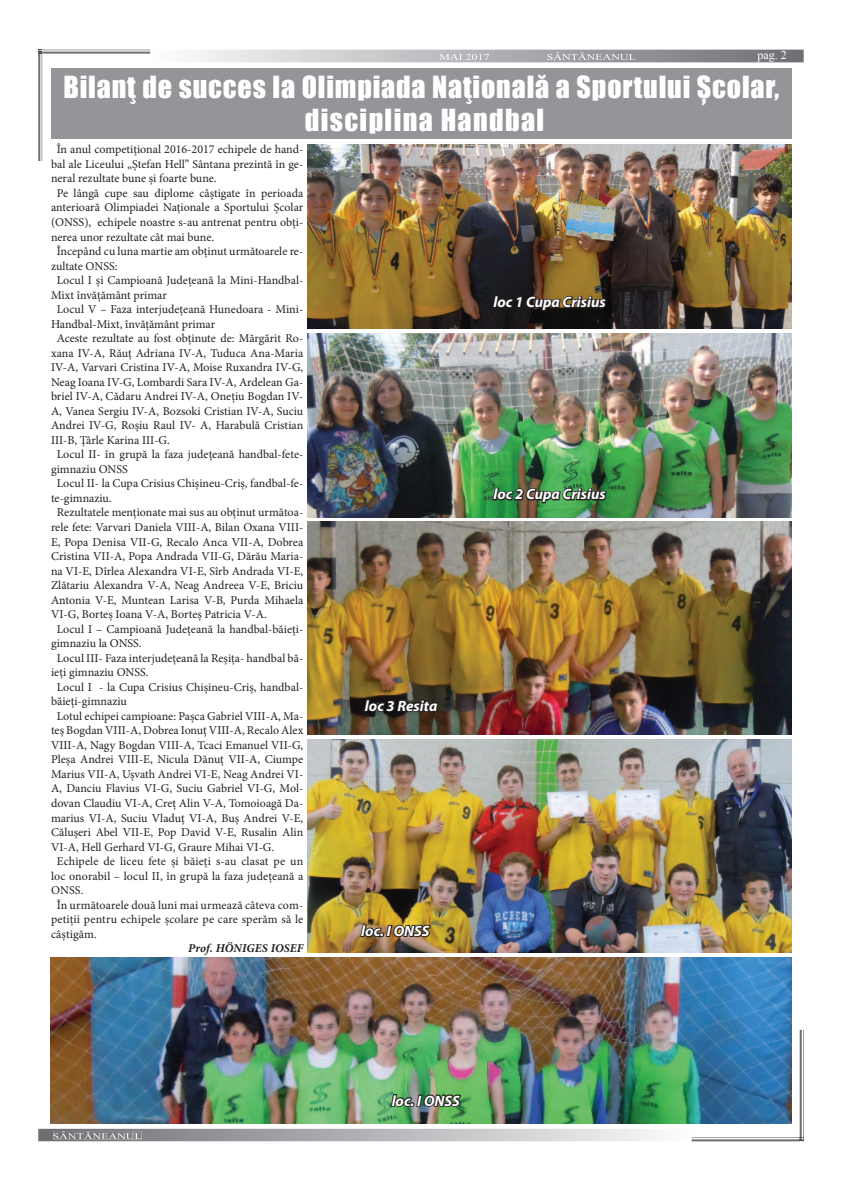
<style>
.page{position:relative;width:842px;height:1191px;background:#fff}
.page>*{position:absolute;margin:0;border:0;box-sizing:border-box;transform-origin:0 0}
.t1{font:28px/33.6px "Impact";letter-spacing:.03em;color:#fff;text-align:center}
.t2{font:italic 700 15px "Myriad Pro";color:#fff}
.t3{font:12px "Minion Pro";color:#231f20}
.t4{font:italic 700 12px "Minion Pro";letter-spacing:.005em;color:#231f20}
.t5{font:12px "Times New Roman";color:#fff}
.t6{font:9px "Times New Roman";color:#fff;scale:1.33 1}
</style>
<div class="page">
<hr style="left:42px;top:52px;width:108px;height:2px;background:#6d6e71">
<hr style="left:42px;top:50px;width:108px;height:1px;background:#6d6e71">
<hr style="left:38px;top:54px;width:2px;height:107px;background:#6d6e71">
<hr style="left:42px;top:54px;width:1px;height:107px;background:#6d6e71">
<svg style="left:38px;top:50px;width:5px;height:4px"></svg>
<svg style="left:150px;top:50px;width:654px;height:12px;background:#b6b7ba"></svg>
<div style="left:430px;top:54px;width:59px;height:6px;background:#b7b8bb"></div>
<hr style="left:493px;top:60px;width:51px;height:1px;background:#a9aaae">
<div style="left:547px;top:52px;width:89px;height:8px;background:#9a9c9f"></div>
<div style="left:51px;top:68px;width:741px;height:71px;background:#939598"></div>
<img style="left:308px;top:145px;width:484px;height:184px">
<img style="left:308px;top:333px;width:484px;height:184px">
<img style="left:308px;top:522px;width:484px;height:212px">
<img style="left:308px;top:739px;width:484px;height:213px">
<img style="left:50px;top:957px;width:742px;height:73px">
<svg style="left:491px;top:285px;width:117px;height:27px;background:#3e3220"></svg>
<svg style="left:491px;top:477px;width:117px;height:27px;background:#37673a"></svg>
<svg style="left:363px;top:698px;width:76px;height:15px"></svg>
<img style="left:359px;top:890px;width:73px;height:62px">
<img style="left:38px;top:1030px;width:766px;height:111px">
<p class="t6" style="left:439px;top:51px;width:39px">MAI 2017</p>
<p class="t6" style="left:547px;top:51px;width:69px">SÂNTĂNEANUL</p>
<p class="t5" style="left:757px;top:47px;width:31px">pag. 2</p>
<h1 class="t1" style="left:63px;top:69px;width:717px">Bilanţ de succes la Olimpiada Naţională a Sportului Școlar, disciplina Handbal</h1>
<p class="t3" style="left:57px;top:141px;width:248px">În anul competiţional 2016-2017 echipele de hand-</p>
<p class="t3" style="left:51px;top:156px;width:254px">bal ale Liceului „Ștefan Hell” Sântana prezintă în ge-</p>
<p class="t3" style="left:51px;top:170px;width:167px">neral rezultate bune și foarte bune.</p>
<p class="t3" style="left:57px;top:185px;width:248px">Pe lângă cupe sau diplome câștigate în perioada</p>
<p class="t3" style="left:51px;top:200px;width:254px">anterioară Olimpiadei Naţionale a Sportului Școlar</p>
<p class="t3" style="left:51px;top:214px;width:254px">(ONSS), echipele noastre s-au antrenat pentru obţi-</p>
<p class="t3" style="left:51px;top:229px;width:165px">nerea unor rezultate cât mai bune.</p>
<p class="t3" style="left:57px;top:243px;width:248px">Începând cu luna martie am obţinut următoarele re-</p>
<p class="t3" style="left:51px;top:258px;width:68px">zultate ONSS:</p>
<p class="t3" style="left:57px;top:272px;width:248px">Locul I și Campioană Judeţeană la Mini-Handbal-</p>
<p class="t3" style="left:51px;top:287px;width:117px">Mixt învăţământ primar</p>
<p class="t3" style="left:57px;top:301px;width:248px">Locul V – Faza interjudeţeană Hunedoara - Mini-</p>
<p class="t3" style="left:51px;top:316px;width:166px">Handbal-Mixt, învăţământ primar</p>
<p class="t3" style="left:57px;top:330px;width:248px">Aceste rezultate au fost obţinute de: Mărgărit Ro-</p>
<p class="t3" style="left:51px;top:345px;width:254px">xana IV-A, Răuţ Adriana IV-A, Tuduca Ana-Maria</p>
<p class="t3" style="left:51px;top:359px;width:254px">IV-A, Varvari Cristina IV-A, Moise Ruxandra IV-G,</p>
<p class="t3" style="left:51px;top:374px;width:254px">Neag Ioana IV-G, Lombardi Sara IV-A, Ardelean Ga-</p>
<p class="t3" style="left:51px;top:388px;width:254px">briel IV-A, Cădaru Andrei IV-A, Oneţiu Bogdan IV-</p>
<p class="t3" style="left:51px;top:403px;width:254px">A, Vanea Sergiu IV-A, Bozsoki Cristian IV-A, Suciu</p>
<p class="t3" style="left:51px;top:417px;width:254px">Andrei IV-G, Roșiu Raul IV- A, Harabulă Cristian</p>
<p class="t3" style="left:51px;top:432px;width:120px">III-B, Ţârle Karina III-G.</p>
<p class="t3" style="left:57px;top:446px;width:248px">Locul II- în grupă la faza judeţeană handbal-fete-</p>
<p class="t3" style="left:51px;top:461px;width:78px">gimnaziu ONSS</p>
<p class="t3" style="left:57px;top:475px;width:248px">Locul II- la Cupa Crisius Chișineu-Criș, fandbal-fe-</p>
<p class="t3" style="left:51px;top:490px;width:62px">te-gimnaziu.</p>
<p class="t3" style="left:57px;top:504px;width:248px">Rezultatele menţionate mai sus au obţinut următoa-</p>
<p class="t3" style="left:51px;top:519px;width:254px">rele fete: Varvari Daniela VIII-A, Bilan Oxana VIII-</p>
<p class="t3" style="left:51px;top:533px;width:254px">E, Popa Denisa VII-G, Recalo Anca VII-A, Dobrea</p>
<p class="t3" style="left:51px;top:548px;width:254px">Cristina VII-A, Popa Andrada VII-G, Dărău Maria-</p>
<p class="t3" style="left:51px;top:563px;width:254px">na VI-E, Dîrlea Alexandra VI-E, Sîrb Andrada VI-E,</p>
<p class="t3" style="left:51px;top:577px;width:254px">Zlătariu Alexandra V-A, Neag Andreea V-E, Briciu</p>
<p class="t3" style="left:51px;top:592px;width:254px">Antonia V-E, Muntean Larisa V-B, Purda Mihaela</p>
<p class="t3" style="left:51px;top:606px;width:217px">VI-G, Borteș Ioana V-A, Borteș Patricia V-A.</p>
<p class="t3" style="left:57px;top:621px;width:248px">Locul I – Campioană Judeţeană la handbal-băieţi-</p>
<p class="t3" style="left:51px;top:635px;width:92px">gimnaziu la ONSS.</p>
<p class="t3" style="left:57px;top:650px;width:248px">Locul III- Faza interjudeţeană la Reșiţa- handbal bă-</p>
<p class="t3" style="left:51px;top:664px;width:99px">ieţi gimnaziu ONSS.</p>
<p class="t3" style="left:57px;top:679px;width:248px">Locul I - la Cupa Crisius Chișineu-Criș, handbal-</p>
<p class="t3" style="left:51px;top:693px;width:77px">băieţi-gimnaziu</p>
<p class="t3" style="left:57px;top:708px;width:248px">Lotul echipei campioane: Pașca Gabriel VIII-A, Ma-</p>
<p class="t3" style="left:51px;top:722px;width:254px">teș Bogdan VIII-A, Dobrea Ionuţ VIII-A, Recalo Alex</p>
<p class="t3" style="left:51px;top:737px;width:254px">VIII-A, Nagy Bogdan VIII-A, Tcaci Emanuel VII-G,</p>
<p class="t3" style="left:51px;top:751px;width:254px">Pleșa Andrei VIII-E, Nicula Dănuţ VII-A, Ciumpe</p>
<p class="t3" style="left:51px;top:766px;width:254px">Marius VII-A, Ușvath Andrei VI-E, Neag Andrei VI-</p>
<p class="t3" style="left:51px;top:780px;width:254px">A, Danciu Flavius VI-G, Suciu Gabriel VI-G, Mol-</p>
<p class="t3" style="left:51px;top:795px;width:254px">dovan Claudiu VI-A, Creţ Alin V-A, Tomoioagă Da-</p>
<p class="t3" style="left:51px;top:809px;width:254px">marius VI-A, Suciu Vladuţ VI-A, Buș Andrei V-E,</p>
<p class="t3" style="left:51px;top:824px;width:254px">Călușeri Abel VII-E, Pop David V-E, Rusalin Alin</p>
<p class="t3" style="left:51px;top:838px;width:225px">VI-A, Hell Gerhard VI-G, Graure Mihai VI-G.</p>
<p class="t3" style="left:57px;top:853px;width:248px">Echipele de liceu fete și băieţi s-au clasat pe un</p>
<p class="t3" style="left:51px;top:867px;width:254px">loc onorabil – locul II, în grupă la faza judeţeană a</p>
<p class="t3" style="left:51px;top:882px;width:34px">ONSS.</p>
<p class="t3" style="left:57px;top:896px;width:248px">În următoarele două luni mai urmează câteva com-</p>
<p class="t3" style="left:51px;top:911px;width:254px">petiţii pentru echipele școlare pe care sperăm să le</p>
<p class="t3" style="left:51px;top:926px;width:47px">câștigăm.</p>
<p class="t4" style="left:188px;top:940px;width:117px">Prof. HÖNIGES IOSEF</p>
<p class="t2" style="left:493px;top:292px;width:114px">loc 1 Cupa Crisius</p>
<p class="t2" style="left:493px;top:484px;width:114px">loc 2 Cupa Crisius</p>
<p class="t2" style="left:365px;top:696px;width:74px">loc 3 Resita</p>
<p class="t2" style="left:361px;top:921px;width:70px">loc. I ONSS</p>
<p class="t6" style="left:52px;top:1130px;width:69px">SÂNTĂNEANUL</p>
<p class="t2" style="left:392px;top:1091px;width:70px">loc. I ONSS</p>
</div>
